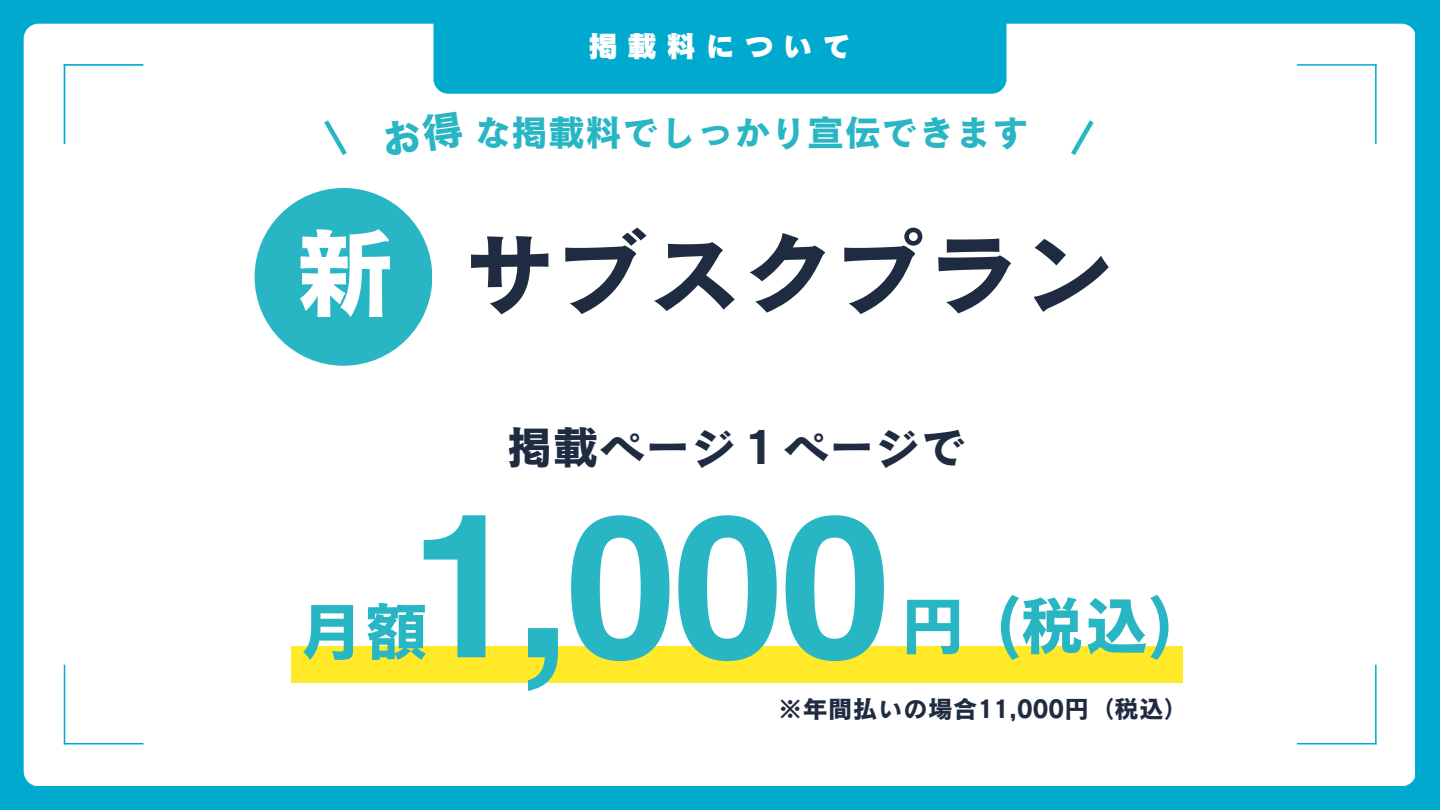
<style>
.page{position:relative;width:1440px;height:810px;background:#00aacf}
.page>*{position:absolute;margin:0;border:0;box-sizing:border-box;transform-origin:0 0}
.t1{font:700 200px "Helvetica World";color:#29b6c4}
.t2{font:100px "Canva Cezanne Pro N B";color:#fff}
.t3{font:93px "Canva Cezanne Pro N B";color:#1f2b40}
.t4{font:65px "Canva Cezanne Pro N B";color:#29b6c4}
.t5{font:46px "Canva Cezanne Pro N B";color:#1f2b40}
.t6{font:37px "Canva Cezanne Pro N B";color:#29b6c4}
.t7{font:30px "Canva Cezanne Pro N EB";letter-spacing:.3em;color:#fff}
.t8{font:25px "Canva Cezanne Pro N B";color:#1f2b40}
</style>
<div class="page">
<div style="left:24px;top:24px;width:1391px;height:762px;background:#fff"></div>
<div style="left:433px;top:0;width:574px;height:94px;background:#00aacf;border-radius:15px"></div>
<hr style="left:64px;top:64px;width:79px;height:2px;background:#00aacf">
<hr style="left:64px;top:64px;width:1px;height:80px;background:#00aacf">
<hr style="left:1297px;top:64px;width:80px;height:2px;background:#00aacf">
<hr style="left:1375px;top:64px;width:2px;height:80px;background:#00aacf">
<hr style="left:64px;top:743px;width:79px;height:1px;background:#00aacf">
<hr style="left:64px;top:665px;width:1px;height:79px;background:#00aacf">
<hr style="left:1297px;top:743px;width:80px;height:1px;background:#00aacf">
<hr style="left:1375px;top:665px;width:2px;height:79px;background:#00aacf">
<svg style="left:320px;top:115px;width:31px;height:8px"></svg>
<svg style="left:1067px;top:115px;width:31px;height:45px"></svg>
<div style="left:190px;top:123px;width:307px;height:309px;background:#fff"></div>
<div style="left:255px;top:188px;width:177px;height:178px;background:#29b6c4;border-radius:50%"></div>
<div style="left:291px;top:646px;width:891px;height:37px;background:#ffe929"></div>
<div style="left:382px;top:109px;width:82px;height:47px;background:#fff"></div>
<h6 class="t7" style="left:588px;top:31px;width:265px">掲載料について</h6>
<h2 class="t2" style="left:295px;top:221px;width:101px">新</h2>
<h4 class="t6" style="left:474px;top:114px;width:556px">な掲載料でしっかり宣伝できます</h4>
<p class="t3" style="left:463px;top:225px;width:652px">サブスクプラン</p>
<h3 class="t5" style="left:507px;top:423px;width:461px">掲載ページ１ページで</h3>
<h1 class="t1" style="left:408px;top:423px;width:486px">1,000</h1>
<p class="t4" style="left:299px;top:598px;width:131px">月額</p>
<h4 class="t4" style="left:900px;top:592px;width:66px">円</h4>
<p class="t4" style="left:995px;top:592px;width:180px">(税込)</p>
<h3 class="t8" style="left:778px;top:696px;width:413px">※年間払いの場合11,000円（税込）</h3>
</div>
